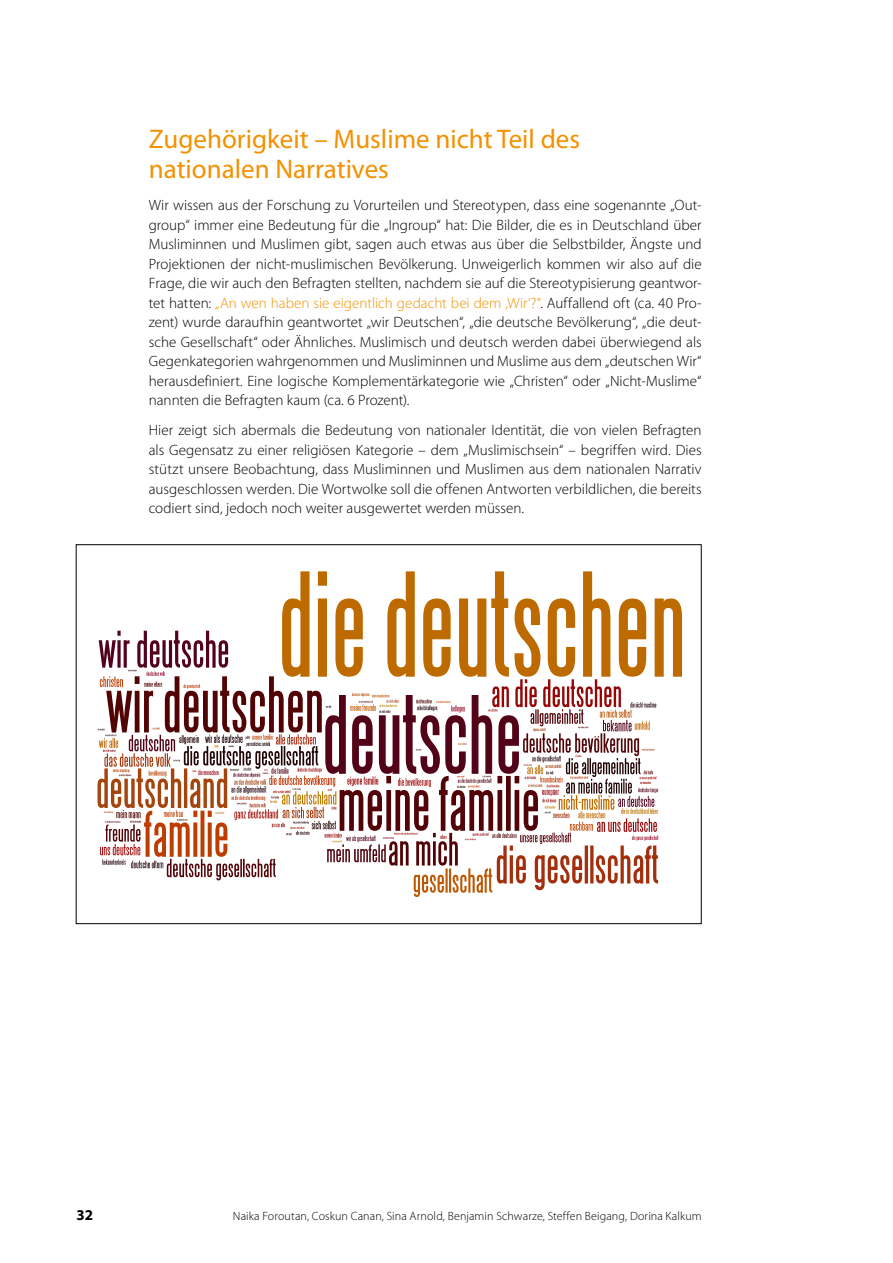
<style>
.page{position:relative;width:893px;height:1263px;background:#fff}
.page>*{position:absolute;margin:0;border:0;box-sizing:border-box;transform-origin:0 0}
.t1{font:27px/30px "Myriad Pro";color:#f39100}
.t2{font:300 15px/19.5px "Myriad Pro";color:#000;text-align:justify}
.t3{font:700 15px "Myriad Pro";color:#000}
.t4{font:300 12px "Myriad Pro";letter-spacing:.01em;color:#000}
.s1{color:#f39100}
</style>
<div class="page">
<svg style="left:98px;top:571px;width:584px;height:326px"></svg>
<h1 class="t1" style="left:149px;top:123px;width:433px">Zugehörigkeit – Muslime nicht Teil des nationalen Narratives</h1>
<p class="t2" style="left:149px;top:196px;width:554px">Wir wissen aus der Forschung zu Vorurteilen und Stereotypen, dass eine sogenannte „Out&shy;group“ immer eine Bedeutung für die „Ingroup“ hat: Die Bilder, die es in Deutschland über Musliminnen und Muslimen gibt, sagen auch etwas aus über die Selbstbilder, Ängste und Projektionen der nicht-muslimischen Bevölkerung. Unweigerlich kommen wir also auf die Frage, die wir auch den Befragten stellten, nachdem sie auf die Stereotypisierung geantwor&shy;tet hatten: <span class="s1">„An wen haben sie eigentlich gedacht bei dem ‚Wir‘?“</span>. Auffallend oft (ca. 40 Pro&shy;zent) wurde daraufhin geantwortet „wir Deutschen“, „die deutsche Bevölkerung“, „die deut&shy;sche Gesellschaft“ oder Ähnliches. Muslimisch und deutsch werden dabei überwiegend als Gegenkategorien wahrgenommen und Musliminnen und Muslime aus dem „deutschen Wir“ herausdefiniert. Eine logische Komplementärkategorie wie „Christen“ oder „Nicht-Muslime“ nannten die Befragten kaum (ca. 6 Prozent).</p>
<p class="t2" style="left:149px;top:421px;width:554px">Hier zeigt sich abermals die Bedeutung von nationaler Identität, die von vielen Befragten als Gegensatz zu einer religiösen Kategorie – dem „Muslimischsein“ – begriffen wird. Dies stützt unsere Beobachtung, dass Musliminnen und Muslimen aus dem nationalen Narrativ ausgeschlossen werden. Die Wortwolke soll die offenen Antworten verbildlichen, die bereits codiert sind, jedoch noch weiter ausgewertet werden müssen.</p>
<p class="t3" style="left:77px;top:1205px;width:18px">32</p>
<p class="t4" style="left:233px;top:1210px;width:470px">Naika Foroutan, Coskun Canan, Sina Arnold, Benjamin Schwarze, Steffen Beigang, Dorina Kalkum</p>
</div>
